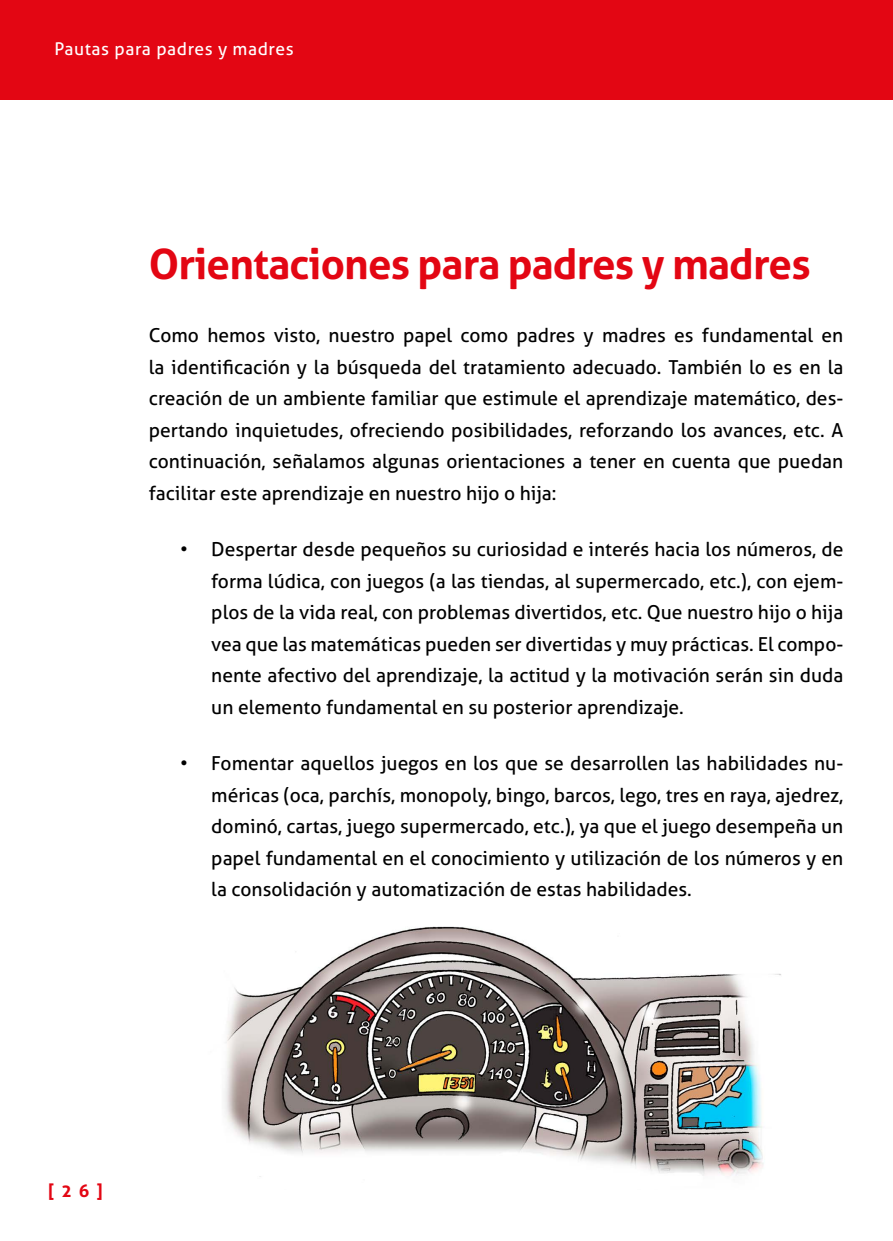
<style>
.page{position:relative;width:893px;height:1241px;background:#fff}
.page>*{position:absolute;margin:0;border:0;box-sizing:border-box;transform-origin:0 0}
.t1{font:700 42px "Aller";letter-spacing:-.02em;color:#e30613}
.t2{font:19.25px/31.5px "Aller";color:#000;text-align:justify}
.t3{font:17.5px "Aller";letter-spacing:.035em;color:#fff}
.t4{font:700 17.5px "Aller";color:#e30613}
</style>
<div class="page">
<div style="left:0;top:0;width:893px;height:99px;background:#e30613"></div>
<img style="left:224px;top:926px;width:557px;height:251px">
<p class="t3" style="left:54px;top:38px;width:241px">Pautas para padres y madres</p>
<h1 class="t1" style="left:149px;top:238px;width:663px">Orientaciones para padres y madres</h1>
<p class="t2" style="left:149px;top:319px;width:696px">Como hemos visto, nuestro papel como padres y madres es fundamental en la identificación y la búsqueda del tratamiento adecuado. También lo es en la creación de un ambiente familiar que estimule el aprendizaje matemático, des&shy;pertando inquietudes, ofreciendo posibilidades, reforzando los avances, etc. A continuación, señalamos algunas orientaciones a tener en cuenta que puedan facilitar este aprendizaje en nuestro hijo o hija:</p>
<p class="t2" style="left:211px;top:533px;width:634px;text-indent:-31px">• Despertar desde pequeños su curiosidad e interés hacia los números, de forma lúdica, con juegos (a las tiendas, al supermercado, etc.), con ejem&shy;plos de la vida real, con problemas divertidos, etc. Que nuestro hijo o hija vea que las matemáticas pueden ser divertidas y muy prácticas. El compo&shy;nente afectivo del aprendizaje, la actitud y la motivación serán sin duda un elemento fundamental en su posterior aprendizaje.</p>
<p class="t2" style="left:211px;top:747px;width:633px;text-indent:-31px">• Fomentar aquellos juegos en los que se desarrollen las habilidades nu&shy;méricas (oca, parchís, monopoly, bingo, barcos, lego, tres en raya, ajedrez, dominó, cartas, juego supermercado, etc.), ya que el juego desempeña un papel fundamental en el conocimiento y utilización de los números y en la consolidación y automatización de estas habilidades.</p>
<p class="t4" style="left:48px;top:1179px;width:56px">[26]</p>
</div>
